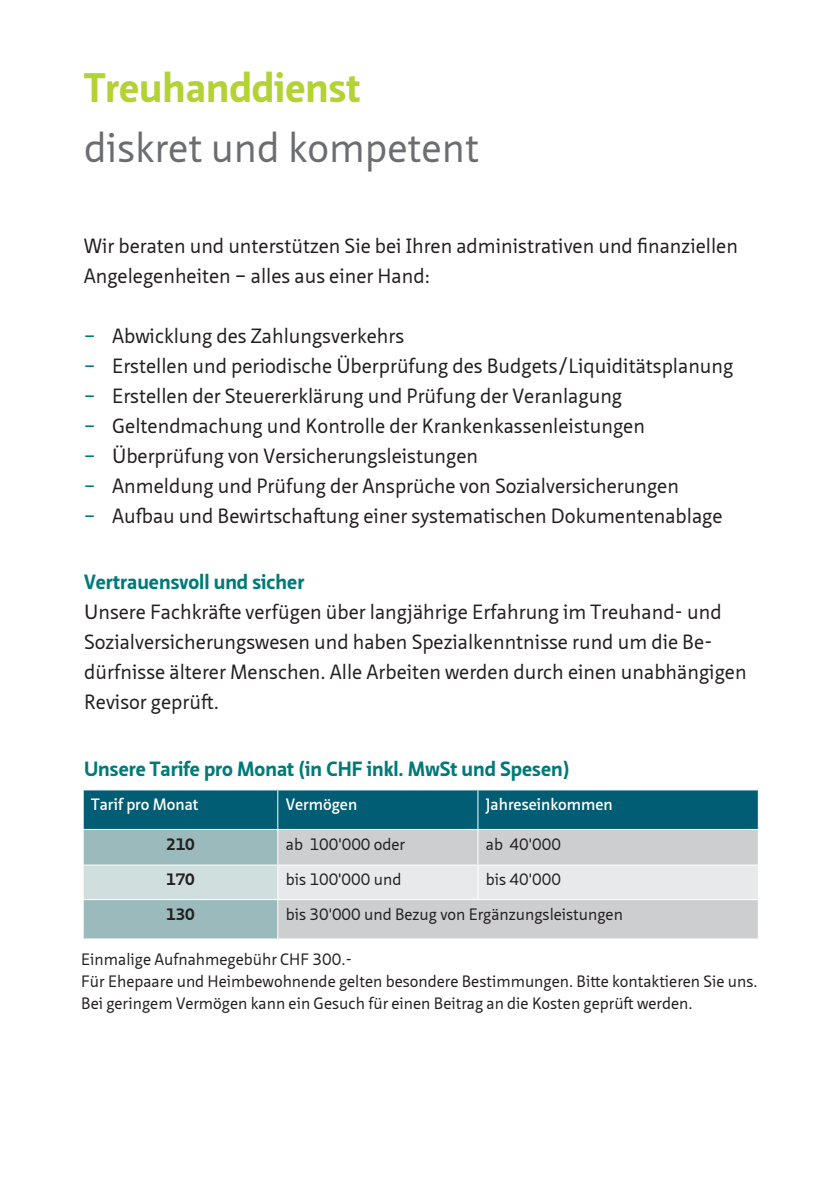
<style>
.page{position:relative;width:840px;height:1191px;background:#fff}
.page>*{position:absolute;margin:0;border:0;box-sizing:border-box;transform-origin:0 0}
.Untertitel{font:40px "Neue Sans Pro";color:#6c6d70}
.Titel{font:700 40px "Neue Sans Pro";color:#b3d234}
.t1{font:20px/30px "Neue Sans Pro";color:#231f20}
.t2{font:700 20px "Neue Sans Pro";color:#007a78}
.Tabelle_Rückseite{font:16px "Neue Sans Pro";color:#231f20}
.Tabelle_Rückseite-2{font:600 16px "Neue Sans Pro";color:#fff}
.Tabelle_Rückseite-3{font:700 16px "Neue Sans Pro";color:#231f20}
.s1{color:#007a78}
</style>
<div class="page">
<svg style="left:84px;top:790px;width:673px;height:148px;background:#94b3b9"></svg>
<hr style="left:277px;top:790px;width:1px;height:39px;background:#fff">
<hr style="left:477px;top:790px;width:1px;height:39px;background:#fff">
<hr style="left:277px;top:830px;width:1px;height:34px;background:#fff">
<hr style="left:477px;top:830px;width:1px;height:34px;background:#fff">
<hr style="left:83px;top:864px;width:195px;height:1px;background:#fff">
<hr style="left:278px;top:864px;width:199px;height:1px;background:#fff">
<hr style="left:277px;top:865px;width:1px;height:34px;background:#fff">
<hr style="left:477px;top:864px;width:281px;height:1px;background:#fff">
<hr style="left:477px;top:865px;width:1px;height:34px;background:#fff">
<hr style="left:83px;top:899px;width:195px;height:1px;background:#fff">
<hr style="left:278px;top:899px;width:199px;height:1px;background:#fff">
<hr style="left:277px;top:900px;width:1px;height:38px;background:#fff">
<hr style="left:477px;top:899px;width:281px;height:1px;background:#fff">
<hr style="left:83px;top:829px;width:195px;height:1px;background:#fff">
<hr style="left:278px;top:829px;width:199px;height:1px;background:#fff">
<hr style="left:477px;top:829px;width:281px;height:1px;background:#fff">
<p class="Titel" style="left:84px;top:62px;width:278px">Treuhanddienst</p>
<p class="Untertitel" style="left:84px;top:122px;width:396px">diskret und kompetent</p>
<p class="t1" style="left:84px;top:231px;width:655px">Wir beraten und unterstützen Sie bei Ihren administrativen und finanziellen<br>Angelegenheiten – alles aus einer Hand:</p>
<p class="t1" style="left:84px;top:321px;width:322px"><span class="s1">–</span> Abwicklung des Zahlungsverkehrs</p>
<p class="t1" style="left:84px;top:351px;width:650px"><span class="s1">–</span> Erstellen und periodische Überprüfung des Budgets/Liquiditätsplanung</p>
<p class="t1" style="left:84px;top:381px;width:539px"><span class="s1">–</span> Erstellen der Steuererklärung und Prüfung der Veranlagung</p>
<p class="t1" style="left:84px;top:411px;width:562px"><span class="s1">–</span> Geltendmachung und Kontrolle der Krankenkassenleistungen</p>
<p class="t1" style="left:84px;top:441px;width:396px"><span class="s1">–</span> Überprüfung von Versicherungsleistungen</p>
<p class="t1" style="left:84px;top:471px;width:596px"><span class="s1">–</span> Anmeldung und Prüfung der Ansprüche von Sozialversicherungen</p>
<p class="t1" style="left:84px;top:501px;width:640px"><span class="s1">–</span> Aufbau und Bewirtschaftung einer systematischen Dokumentenablage</p>
<p class="t2" style="left:84px;top:569px;width:221px">Vertrauensvoll und sicher</p>
<p class="t1" style="left:84px;top:597px;width:663px">Unsere Fachkräfte verfügen über langjährige Erfahrung im Treuhand- und Sozialversicherungswesen und haben Spezialkenntnisse rund um die Be&shy;dürfnisse älterer Menschen. Alle Arbeiten werden durch einen unabhängigen Revisor geprüft.</p>
<p class="t2" style="left:84px;top:755px;width:487px">Unsere Tarife pro Monat (in CHF inkl. MwSt und Spesen)</p>
<p class="Tabelle_Rückseite-2" style="left:91px;top:794px;width:109px">Tarif pro Monat</p>
<p class="Tabelle_Rückseite-2" style="left:286px;top:794px;width:73px">Vermögen</p>
<p class="Tabelle_Rückseite-2" style="left:485px;top:794px;width:128px">Jahreseinkommen</p>
<p class="Tabelle_Rückseite-3" style="left:166px;top:833px;width:30px">210</p>
<p class="Tabelle_Rückseite" style="left:286px;top:833px;width:121px">ab 100'000 oder</p>
<p class="Tabelle_Rückseite" style="left:485px;top:833px;width:77px">ab 40'000</p>
<p class="Tabelle_Rückseite-3" style="left:166px;top:869px;width:30px">170</p>
<p class="Tabelle_Rückseite" style="left:286px;top:869px;width:117px">bis 100'000 und</p>
<p class="Tabelle_Rückseite" style="left:485px;top:869px;width:76px">bis 40'000</p>
<p class="Tabelle_Rückseite-3" style="left:166px;top:903px;width:30px">130</p>
<p class="Tabelle_Rückseite" style="left:286px;top:903px;width:338px">bis 30'000 und Bezug von Ergänzungsleistungen</p>
<p class="Tabelle_Rückseite" style="left:81px;top:948px;width:272px">Einmalige Aufnahmegebühr CHF 300.-</p>
<p class="Tabelle_Rückseite" style="left:81px;top:970px;width:677px">Für Ehepaare und Heimbewohnende gelten besondere Bestimmungen. Bitte kontaktieren Sie uns.</p>
<p class="Tabelle_Rückseite" style="left:81px;top:992px;width:612px">Bei geringem Vermögen kann ein Gesuch für einen Beitrag an die Kosten geprüft werden.</p>
</div>
